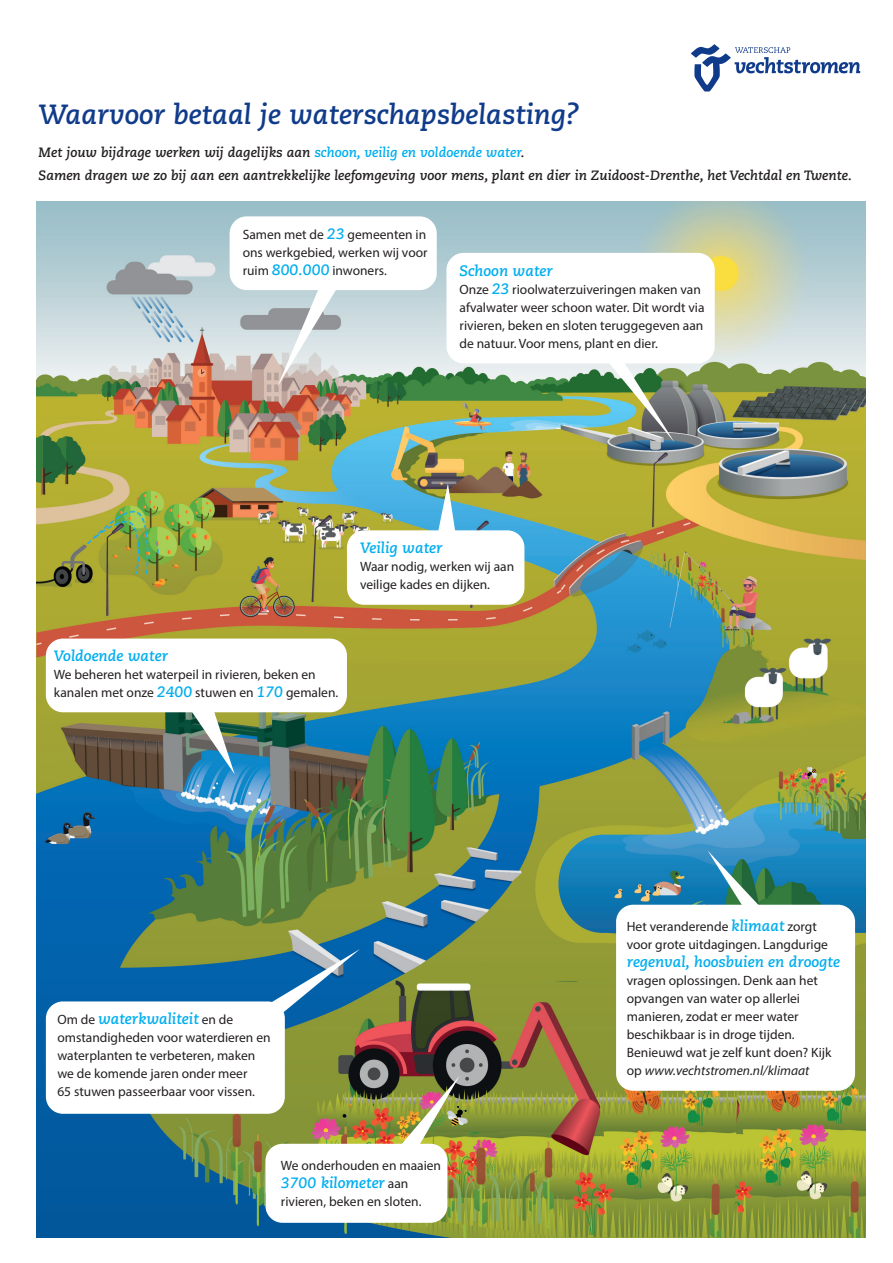
<style>
.page{position:relative;width:893px;height:1263px;background:#fff}
.page>*{position:absolute;margin:0;border:0;box-sizing:border-box;transform-origin:0 0}
.t1{font:italic 700 27.75px "Caecilia LT Std";color:#103b8a}
.platte_tekst_in_balonnen{font:italic 700 15px "Caecilia LT Std";color:#00aeef}
.platte_tekst_in_balonnen-2{font:13.5px/18px "Myriad Pro";color:#231f20}
.introtekst_zwart{font:italic 700 13.5px/22.5px "Caecilia LT Std";color:#231f20}
.s1{color:#00aeef}
.s2{font-family:"Caecilia LT Std";font-weight:700;font-style:italic;font-size:15px;color:#00aeef}
.s3{font-family:"Myriad Pro";font-weight:400;font-style:normal;font-size:13.5px;color:#231f20}
.s4{font-style:italic}
</style>
<div class="page">
<img style="left:37px;top:201px;width:828px;height:1036px">
<img style="left:306px;top:964px;width:434px;height:273px">
<svg style="left:691px;top:44px;width:169px;height:48px"></svg>
<div style="left:230px;top:216px;width:207px;height:74px;background:#fff;border-radius:17px"></div>
<div style="left:46px;top:639px;width:301px;height:73px;background:#fff;border-radius:17px"></div>
<div style="left:616px;top:905px;width:239px;height:186px;background:#fff;border-radius:17px"></div>
<div style="left:46px;top:1001px;width:239px;height:113px;background:#fff;border-radius:17px"></div>
<div style="left:265px;top:1144px;width:182px;height:79px;background:#fff;border-radius:17px"></div>
<div style="left:347px;top:530px;width:177px;height:75px;background:#fff;border-radius:17px"></div>
<div style="left:446px;top:253px;width:269px;height:110px;background:#fff;border-radius:17px"></div>
<svg style="left:277px;top:290px;width:63px;height:97px;background:#cacece"></svg>
<svg style="left:604px;top:363px;width:70px;height:79px;background:#8da68b"></svg>
<svg style="left:437px;top:483px;width:18px;height:48px"></svg>
<svg style="left:189px;top:712px;width:46px;height:62px"></svg>
<img style="left:388px;top:1076px;width:72px;height:84px">
<svg style="left:708px;top:850px;width:64px;height:55px;background:#438f99"></svg>
<svg style="left:255px;top:949px;width:105px;height:68px;background:#4586af"></svg>
<p class="t1" style="left:39px;top:98px;width:542px">Waarvoor betaal je waterschapsbelasting?</p>
<p class="introtekst_zwart" style="left:39px;top:142px;width:815px">Met jouw bijdrage werken wij dagelijks aan <span class="s1">schoon, veilig en voldoende water</span>.<br>Samen dragen we zo bij aan een aantrekkelijke leefomgeving voor mens, plant en dier in Zuidoost-Drenthe, het Vechtdal en Twente.</p>
<p class="platte_tekst_in_balonnen-2" style="left:243px;top:225px;width:186px;text-align:justify">Samen met de <span class="s2">23</span> gemeenten in ons werkgebied, werken wij voor ruim <span class="s2">800.000</span> inwoners.</p>
<p class="platte_tekst_in_balonnen" style="left:460px;top:262px;width:95px">Schoon water</p>
<p class="platte_tekst_in_balonnen-2" style="left:460px;top:280px;width:246px">Onze <span class="s2">23</span> rioolwaterzuiveringen maken van afvalwater weer schoon water. Dit wordt via rivieren, beken en sloten teruggegeven aan de natuur. Voor mens, plant en dier.</p>
<p class="platte_tekst_in_balonnen" style="left:360px;top:538px;width:84px">Veilig water</p>
<p class="platte_tekst_in_balonnen-2" style="left:360px;top:557px;width:156px">Waar nodig, werken wij aan veilige kades en dijken.</p>
<p class="platte_tekst_in_balonnen" style="left:54px;top:647px;width:116px">Voldoende water</p>
<p class="platte_tekst_in_balonnen-2" style="left:54px;top:665px;width:286px">We beheren het waterpeil in rivieren, beken en kanalen met onze <span class="s2">2400</span> stuwen en <span class="s2">170</span> gemalen.</p>
<p class="platte_tekst_in_balonnen" style="left:57px;top:1010px;width:177px"><span class="s3">Om de</span> waterkwaliteit <span class="s3">en de</span></p>
<p class="platte_tekst_in_balonnen-2" style="left:57px;top:1028px;width:215px">omstandigheden voor waterdieren en waterplanten te verbeteren, maken we de komende jaren onder meer<br>65 stuwen passeerbaar voor vissen.</p>
<p class="platte_tekst_in_balonnen-2" style="left:281px;top:1156px;width:162px">We onderhouden en maaien</p>
<p class="platte_tekst_in_balonnen" style="left:281px;top:1174px;width:129px">3700 kilometer <span class="s3">aan</span></p>
<p class="platte_tekst_in_balonnen-2" style="left:281px;top:1192px;width:142px">rivieren, beken en sloten.</p>
<p class="platte_tekst_in_balonnen-2" style="left:627px;top:917px;width:203px">Het veranderende <span class="s2">klimaat</span> zorgt voor grote uitdagingen. Langdurige</p>
<p class="platte_tekst_in_balonnen" style="left:627px;top:953px;width:215px">regenval, hoosbuien en droogte</p>
<p class="platte_tekst_in_balonnen-2" style="left:627px;top:971px;width:206px">vragen oplossingen. Denk aan het opvangen van water op allerlei manieren, zodat er meer water beschikbaar is in droge tijden.<br>Benieuwd wat je zelf kunt doen? Kijk op <span class="s4">www.vechtstromen.nl/klimaat</span></p>
</div>
